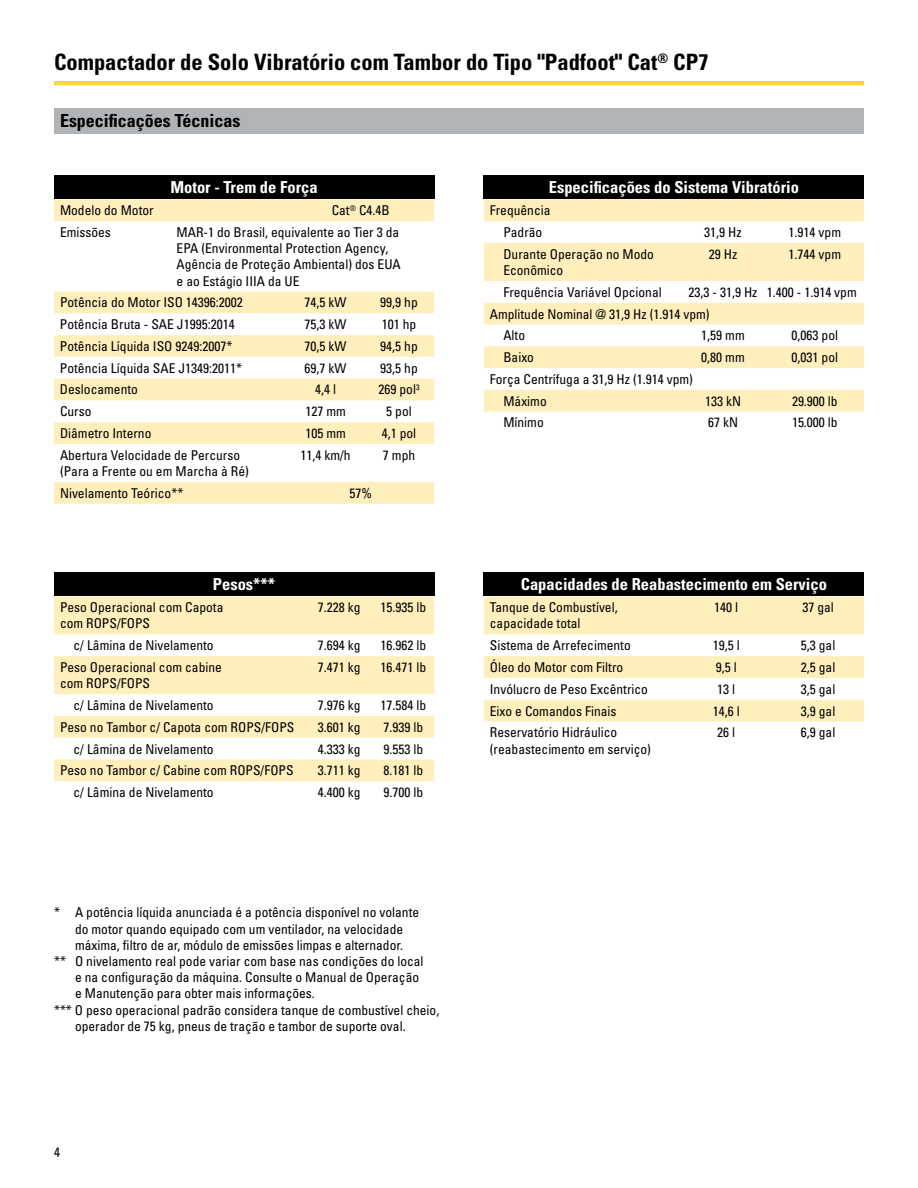
<style>
.page{position:relative;width:918px;height:1188px;background:#fff}
.page>*{position:absolute;margin:0;border:0;box-sizing:border-box;transform-origin:0 0}
.t1{font:700 condensed 22.5px "Univers LT Std";color:#000}
.t2{font:700 condensed 18px "Univers LT Std";color:#000}
.t3{font:700 condensed 16.5px "Univers LT Std";color:#fff}
.t4{font:condensed 13.5px/16.2px "Univers LT Std";color:#000}
</style>
<div class="page">
<div style="left:54px;top:108px;width:810px;height:25px;background:#b1b4b6"></div>
<div style="left:54px;top:176px;width:380px;height:23px;background:#000"></div>
<svg style="left:54px;top:199px;width:380px;height:305px"></svg>
<div style="left:484px;top:176px;width:380px;height:23px;background:#000"></div>
<svg style="left:484px;top:199px;width:380px;height:213px;fill:#ffefbd"></svg>
<div style="left:54px;top:573px;width:380px;height:23px;background:#000"></div>
<svg style="left:54px;top:596px;width:380px;height:185px;fill:#ffefbd"></svg>
<div style="left:484px;top:573px;width:380px;height:23px;background:#000"></div>
<svg style="left:484px;top:596px;width:380px;height:126px;fill:#ffefbd"></svg>
<h1 class="t1" style="left:54px;top:48px;width:656px">Compactador de Solo Vibratório com Tambor do Tipo "Padfoot" Cat<sup>®</sup> CP7</h1>
<h2 class="t2" style="left:60px;top:110px;width:182px">Especificações Técnicas</h2>
<p class="t3" style="left:170px;top:177px;width:149px">Motor - Trem de Força</p>
<p class="t4" style="left:60px;top:202px;width:95px">Modelo do Motor</p>
<p class="t4" style="left:332px;top:202px;width:60px">Cat<sup>®</sup> C4.4B</p>
<p class="t4" style="left:60px;top:224px;width:52px">Emissões</p>
<p class="t4" style="left:177px;top:224px;width:226px">MAR-1 do Brasil, equivalente ao Tier 3 da EPA (Environmental Protection Agency, Agência de Proteção Ambiental) dos EUA e ao Estágio IIIA da UE</p>
<p class="t4" style="left:60px;top:294px;width:184px">Potência do Motor ISO 14396:2002</p>
<p class="t4" style="left:305px;top:294px;width:43px">74,5 kW</p>
<p class="t4" style="left:380px;top:294px;width:39px">99,9 hp</p>
<p class="t4" style="left:60px;top:316px;width:176px">Potência Bruta - SAE J1995:2014</p>
<p class="t4" style="left:305px;top:316px;width:43px">75,3 kW</p>
<p class="t4" style="left:382px;top:316px;width:36px">101 hp</p>
<p class="t4" style="left:60px;top:338px;width:174px">Potência Líquida ISO 9249:2007*</p>
<p class="t4" style="left:305px;top:338px;width:43px">70,5 kW</p>
<p class="t4" style="left:380px;top:338px;width:39px">94,5 hp</p>
<p class="t4" style="left:60px;top:360px;width:184px">Potência Líquida SAE J1349:2011*</p>
<p class="t4" style="left:305px;top:360px;width:43px">69,7 kW</p>
<p class="t4" style="left:380px;top:360px;width:39px">93,5 hp</p>
<p class="t4" style="left:60px;top:381px;width:79px">Deslocamento</p>
<p class="t4" style="left:315px;top:381px;width:22px">4,4 l</p>
<p class="t4" style="left:379px;top:381px;width:43px">269 pol<sup>3</sup></p>
<p class="t4" style="left:60px;top:403px;width:33px">Curso</p>
<p class="t4" style="left:305px;top:403px;width:42px">127 mm</p>
<p class="t4" style="left:386px;top:403px;width:27px">5 pol</p>
<p class="t4" style="left:60px;top:425px;width:93px">Diâmetro Interno</p>
<p class="t4" style="left:305px;top:425px;width:42px">105 mm</p>
<p class="t4" style="left:382px;top:425px;width:36px">4,1 pol</p>
<p class="t4" style="left:60px;top:447px;width:190px">Abertura Velocidade de Percurso (Para a Frente ou em Marcha à Ré)</p>
<p class="t4" style="left:301px;top:447px;width:52px">11,4 km/h</p>
<p class="t4" style="left:383px;top:447px;width:34px">7 mph</p>
<p class="t4" style="left:60px;top:485px;width:125px">Nivelamento Teórico**</p>
<p class="t4" style="left:349px;top:485px;width:24px">57%</p>
<p class="t3" style="left:213px;top:574px;width:64px">Pesos***</p>
<p class="t4" style="left:60px;top:599px;width:165px">Peso Operacional com Capota com ROPS/FOPS</p>
<p class="t4" style="left:318px;top:599px;width:44px">7.228 kg</p>
<p class="t4" style="left:381px;top:599px;width:47px">15.935 lb</p>
<p class="t4" style="left:74px;top:637px;width:142px">c/ Lâmina de Nivelamento</p>
<p class="t4" style="left:318px;top:637px;width:44px">7.694 kg</p>
<p class="t4" style="left:381px;top:637px;width:47px">16.962 lb</p>
<p class="t4" style="left:60px;top:659px;width:163px">Peso Operacional com cabine com ROPS/FOPS</p>
<p class="t4" style="left:318px;top:659px;width:44px">7.471 kg</p>
<p class="t4" style="left:381px;top:659px;width:47px">16.471 lb</p>
<p class="t4" style="left:74px;top:697px;width:142px">c/ Lâmina de Nivelamento</p>
<p class="t4" style="left:318px;top:697px;width:44px">7.976 kg</p>
<p class="t4" style="left:381px;top:697px;width:47px">17.584 lb</p>
<p class="t4" style="left:60px;top:719px;width:236px">Peso no Tambor c/ Capota com ROPS/FOPS</p>
<p class="t4" style="left:318px;top:719px;width:44px">3.601 kg</p>
<p class="t4" style="left:384px;top:719px;width:41px">7.939 lb</p>
<p class="t4" style="left:74px;top:740px;width:142px">c/ Lâmina de Nivelamento</p>
<p class="t4" style="left:318px;top:740px;width:44px">4.333 kg</p>
<p class="t4" style="left:384px;top:740px;width:41px">9.553 lb</p>
<p class="t4" style="left:60px;top:762px;width:235px">Peso no Tambor c/ Cabine com ROPS/FOPS</p>
<p class="t4" style="left:318px;top:762px;width:44px">3.711 kg</p>
<p class="t4" style="left:384px;top:762px;width:41px">8.181 lb</p>
<p class="t4" style="left:74px;top:784px;width:142px">c/ Lâmina de Nivelamento</p>
<p class="t4" style="left:318px;top:784px;width:44px">4.400 kg</p>
<p class="t4" style="left:384px;top:784px;width:41px">9.700 lb</p>
<p class="t4" style="left:54px;top:904px;width:367px">* A potência líquida anunciada é a potência disponível no volante</p>
<p class="t4" style="left:75px;top:921px;width:330px">do motor quando equipado com um ventilador, na velocidade</p>
<p class="t4" style="left:75px;top:937px;width:329px">máxima, filtro de ar, módulo de emissões limpas e alternador.</p>
<p class="t4" style="left:54px;top:953px;width:371px">** O nivelamento real pode variar com base nas condições do local</p>
<p class="t4" style="left:75px;top:969px;width:346px">e na configuração da máquina. Consulte o Manual de Operação</p>
<p class="t4" style="left:75px;top:985px;width:241px">e Manutenção para obter mais informações.</p>
<p class="t4" style="left:54px;top:1002px;width:387px">*** O peso operacional padrão considera tanque de combustível cheio,</p>
<p class="t4" style="left:75px;top:1018px;width:332px">operador de 75 kg, pneus de tração e tambor de suporte oval.</p>
<p class="t4" style="left:54px;top:1144px;width:7px">4</p>
<p class="t3" style="left:549px;top:177px;width:252px">Especificações do Sistema Vibratório</p>
<p class="t4" style="left:490px;top:199px;width:62px;line-height:21.8px;text-align:center">Frequência<br>Padrão</p>
<p class="t4" style="left:704px;top:224px;width:39px">31,9 Hz</p>
<p class="t4" style="left:789px;top:224px;width:54px">1.914 vpm</p>
<p class="t4" style="left:503px;top:246px;width:152px">Durante Operação no Modo<br>Econômico</p>
<p class="t4" style="left:709px;top:246px;width:30px">29 Hz</p>
<p class="t4" style="left:789px;top:246px;width:54px">1.744 vpm</p>
<p class="t4" style="left:503px;top:284px;width:160px">Frequência Variável Opcional</p>
<p class="t4" style="left:689px;top:284px;width:170px">23,3 - 31,9 Hz 1.400 - 1.914 vpm</p>
<p class="t4" style="left:490px;top:305px;width:221px">Amplitude Nominal @ 31,9 Hz (1.914 vpm)</p>
<p class="t4" style="left:503px;top:327px;width:23px">Alto</p>
<p class="t4" style="left:701px;top:327px;width:45px">1,59 mm</p>
<p class="t4" style="left:792px;top:327px;width:48px">0,063 pol</p>
<p class="t4" style="left:503px;top:349px;width:32px">Baixo</p>
<p class="t4" style="left:701px;top:349px;width:45px">0,80 mm</p>
<p class="t4" style="left:792px;top:349px;width:48px">0,031 pol</p>
<p class="t4" style="left:503px;top:368px;width:191px;line-height:21.8px;text-indent:-14px">Força Centrífuga a 31,9 Hz (1.914 vpm)<br>Máximo</p>
<p class="t4" style="left:705px;top:393px;width:37px">133 kN</p>
<p class="t4" style="left:792px;top:393px;width:47px">29.900 lb</p>
<p class="t4" style="left:503px;top:414px;width:42px">Mínimo</p>
<p class="t4" style="left:708px;top:414px;width:31px">67 kN</p>
<p class="t4" style="left:792px;top:414px;width:47px">15.000 lb</p>
<p class="t3" style="left:521px;top:574px;width:308px">Capacidades de Reabastecimento em Serviço</p>
<p class="t4" style="left:490px;top:599px;width:129px">Tanque de Combustível, capacidade total</p>
<p class="t4" style="left:714px;top:599px;width:25px">140 l</p>
<p class="t4" style="left:802px;top:599px;width:33px">37 gal</p>
<p class="t4" style="left:490px;top:637px;width:142px">Sistema de Arrefecimento</p>
<p class="t4" style="left:713px;top:637px;width:28px">19,5 l</p>
<p class="t4" style="left:801px;top:637px;width:36px">5,3 gal</p>
<p class="t4" style="left:490px;top:659px;width:135px">Óleo do Motor com Filtro</p>
<p class="t4" style="left:716px;top:659px;width:22px">9,5 l</p>
<p class="t4" style="left:801px;top:659px;width:36px">2,5 gal</p>
<p class="t4" style="left:490px;top:681px;width:160px">Invólucro de Peso Excêntrico</p>
<p class="t4" style="left:717px;top:681px;width:19px">13 l</p>
<p class="t4" style="left:801px;top:681px;width:36px">3,5 gal</p>
<p class="t4" style="left:490px;top:702px;width:128px">Eixo e Comandos Finais</p>
<p class="t4" style="left:713px;top:702px;width:28px">14,6 l</p>
<p class="t4" style="left:801px;top:702px;width:36px">3,9 gal</p>
<p class="t4" style="left:490px;top:724px;width:163px">Reservatório Hidráulico (reabastecimento em serviço)</p>
<p class="t4" style="left:717px;top:724px;width:19px">26 l</p>
<p class="t4" style="left:801px;top:724px;width:36px">6,9 gal</p>
</div>
